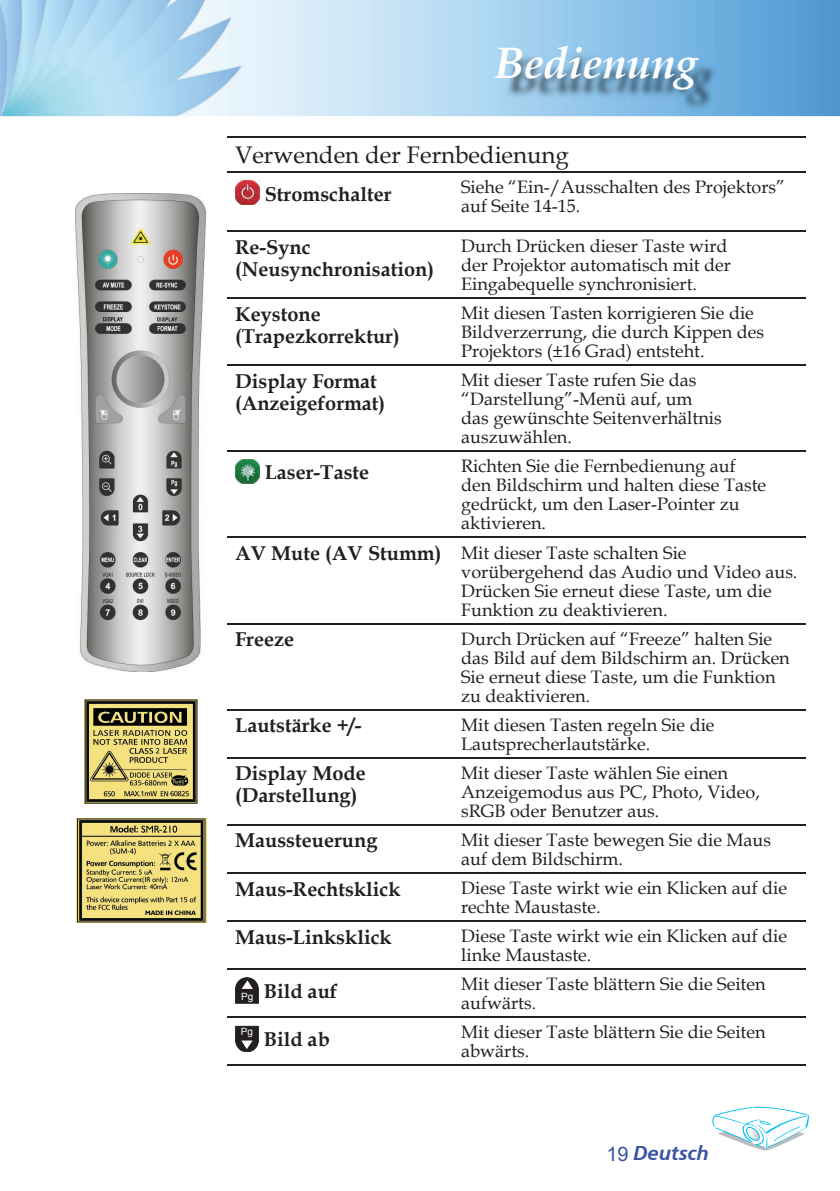
<style>
.page{position:relative;width:840px;height:1191px;background:#fff}
.page>*{position:absolute;margin:0;border:0;box-sizing:border-box;transform-origin:0 0}
.t1{font:italic 700 44px "Book Antiqua";color:#fff}
.t2{font:24px "Book Antiqua";color:#231f20}
.t3{font:700 20px/22px "Book Antiqua";color:#231f20}
.t4{font:italic 700 20px "Frutiger";color:#3953a4}
.t5{font:18px/19px "Book Antiqua";color:#231f20}
.t6{font:10px "Arial";color:#fff}
.s1{font-weight:700;font-size:20px}
.s2{font-family:"Arial";font-weight:400;font-style:normal}
</style>
<div class="page">
<img style="left:0;top:0;width:839px;height:116px">
<svg style="left:712px;top:1106px;width:96px;height:44px"></svg>
<svg style="left:773px;top:1126px;width:27px;height:15px"></svg>
<img style="left:503px;top:52px;width:215px;height:59px">
<hr style="left:227px;top:171px;width:226px;height:2px;background:#231f20">
<hr style="left:453px;top:171px;width:352px;height:2px;background:#231f20">
<hr style="left:227px;top:230px;width:226px;height:2px;background:#231f20">
<hr style="left:453px;top:230px;width:352px;height:2px;background:#231f20">
<hr style="left:227px;top:297px;width:226px;height:2px;background:#231f20">
<hr style="left:453px;top:297px;width:352px;height:2px;background:#231f20">
<hr style="left:227px;top:364px;width:226px;height:2px;background:#231f20">
<hr style="left:453px;top:364px;width:352px;height:2px;background:#231f20">
<hr style="left:227px;top:450px;width:226px;height:2px;background:#231f20">
<hr style="left:453px;top:450px;width:352px;height:2px;background:#231f20">
<hr style="left:227px;top:537px;width:226px;height:1px;background:#231f20">
<hr style="left:453px;top:537px;width:352px;height:1px;background:#231f20">
<hr style="left:227px;top:623px;width:226px;height:1px;background:#231f20">
<hr style="left:453px;top:623px;width:352px;height:1px;background:#231f20">
<hr style="left:227px;top:709px;width:226px;height:1px;background:#231f20">
<hr style="left:453px;top:709px;width:352px;height:1px;background:#231f20">
<hr style="left:227px;top:757px;width:226px;height:1px;background:#231f20">
<hr style="left:453px;top:757px;width:352px;height:1px;background:#231f20">
<hr style="left:227px;top:824px;width:226px;height:1px;background:#231f20">
<hr style="left:453px;top:824px;width:352px;height:1px;background:#231f20">
<hr style="left:227px;top:872px;width:226px;height:1px;background:#231f20">
<hr style="left:453px;top:872px;width:352px;height:1px;background:#231f20">
<hr style="left:227px;top:920px;width:226px;height:2px;background:#231f20">
<hr style="left:453px;top:920px;width:352px;height:2px;background:#231f20">
<hr style="left:227px;top:968px;width:226px;height:2px;background:#231f20">
<hr style="left:453px;top:968px;width:352px;height:2px;background:#231f20">
<hr style="left:227px;top:1016px;width:226px;height:2px;background:#231f20">
<hr style="left:453px;top:1016px;width:352px;height:2px;background:#231f20">
<hr style="left:227px;top:1064px;width:226px;height:2px;background:#231f20">
<hr style="left:453px;top:1064px;width:352px;height:2px;background:#231f20">
<hr style="left:227px;top:136px;width:226px;height:1px;background:#231f20">
<hr style="left:227px;top:138px;width:226px;height:1px;background:#231f20">
<hr style="left:453px;top:136px;width:352px;height:1px;background:#231f20">
<hr style="left:453px;top:138px;width:352px;height:1px;background:#231f20">
<img style="left:235px;top:180px;width:24px;height:25px">
<img style="left:235px;top:459px;width:24px;height:25px">
<svg style="left:235px;top:977px;width:23px;height:26px"></svg>
<svg style="left:235px;top:1025px;width:23px;height:26px"></svg>
<img style="left:75px;top:194px;width:131px;height:477px">
<img style="left:84px;top:700px;width:113px;height:103px">
<img style="left:76px;top:818px;width:130px;height:104px">
<h1 class="t1" style="left:494px;top:32px;width:204px">Bedienung</h1>
<h2 class="t2" style="left:235px;top:138px;width:335px">Verwenden der Fernbedienung</h2>
<p class="t3" style="left:264px;top:183px;width:128px">Stromschalter</p>
<p class="t5" style="left:461px;top:177px;width:325px">Siehe “Ein-/Ausschalten des Projektors” auf Seite 14-15.</p>
<p class="t3" style="left:235px;top:236px;width:200px">Re-Sync (Neusynchronisation)</p>
<p class="t5" style="left:461px;top:236px;width:271px">Durch Drücken dieser Taste wird der Projektor automatisch mit der<br>Eingabequelle synchronisiert.</p>
<p class="t3" style="left:235px;top:303px;width:166px">Keystone (Trapezkorrektur)</p>
<p class="t5" style="left:461px;top:303px;width:304px">Mit diesen Tasten korrigieren Sie die<br>Bildverzerrung, die durch Kippen des<br>Projektors (±16 Grad) entsteht.</p>
<p class="t3" style="left:235px;top:370px;width:152px">Display Format (Anzeigeformat)</p>
<p class="t5" style="left:461px;top:370px;width:262px">Mit dieser Taste rufen Sie das “Darstellung”-Menü auf, um das gewünschte Seitenverhältnis auszuwählen.</p>
<p class="t3" style="left:264px;top:461px;width:106px">Laser-Taste</p>
<p class="t5" style="left:461px;top:456px;width:306px">Richten Sie die Fernbedienung auf den Bildschirm und halten diese Taste gedrückt, um den Laser-Pointer zu aktivieren.</p>
<p class="t5" style="left:461px;top:542px;width:337px;text-indent:-226px"><span class="s1">AV Mute (AV Stumm)</span> Mit dieser Taste schalten Sie vorübergehend das Audio und Video aus.<br>Drücken Sie erneut diese Taste, um die Funktion zu deaktivieren.</p>
<p class="t3" style="left:235px;top:628px;width:60px">Freeze</p>
<p class="t5" style="left:461px;top:628px;width:330px">Durch Drücken auf “Freeze” halten Sie das Bild auf dem Bildschirm an. Drücken Sie erneut diese Taste, um die Funktion zu deaktivieren.</p>
<p class="t3" style="left:235px;top:714px;width:128px">Lautstärke +/-</p>
<p class="t5" style="left:461px;top:714px;width:255px">Mit diesen Tasten regeln Sie die<br>Lautsprecherlautstärke.</p>
<p class="t3" style="left:235px;top:762px;width:132px">Display Mode (Darstellung)</p>
<p class="t5" style="left:461px;top:763px;width:300px">Mit dieser Taste wählen Sie einen<br>Anzeigemodus aus PC, Photo, Video, sRGB oder Benutzer aus.</p>
<p class="t3" style="left:235px;top:829px;width:144px">Maussteuerung</p>
<p class="t5" style="left:461px;top:830px;width:311px">Mit dieser Taste bewegen Sie die Maus auf dem Bildschirm.</p>
<p class="t3" style="left:235px;top:877px;width:167px">Maus-Rechtsklick</p>
<p class="t5" style="left:461px;top:878px;width:327px">Diese Taste wirkt wie ein Klicken auf die rechte Maustaste.</p>
<p class="t3" style="left:235px;top:925px;width:158px">Maus-Linksklick</p>
<p class="t5" style="left:461px;top:926px;width:327px">Diese Taste wirkt wie ein Klicken auf die linke Maustaste.</p>
<p class="t3" style="left:241px;top:980px;width:98px"><sub>Pg</sub> Bild auf</p>
<p class="t5" style="left:461px;top:974px;width:306px">Mit dieser Taste blättern Sie die Seiten aufwärts.</p>
<p class="t6" style="left:241px;top:1025px;width:14px">Pg</p>
<p class="t3" style="left:263px;top:1028px;width:68px">Bild ab</p>
<p class="t5" style="left:461px;top:1022px;width:306px">Mit dieser Taste blättern Sie die Seiten abwärts.</p>
<p class="t4" style="left:606px;top:1140px;width:104px"><span class="s2">19</span> Deutsch</p>
</div>
